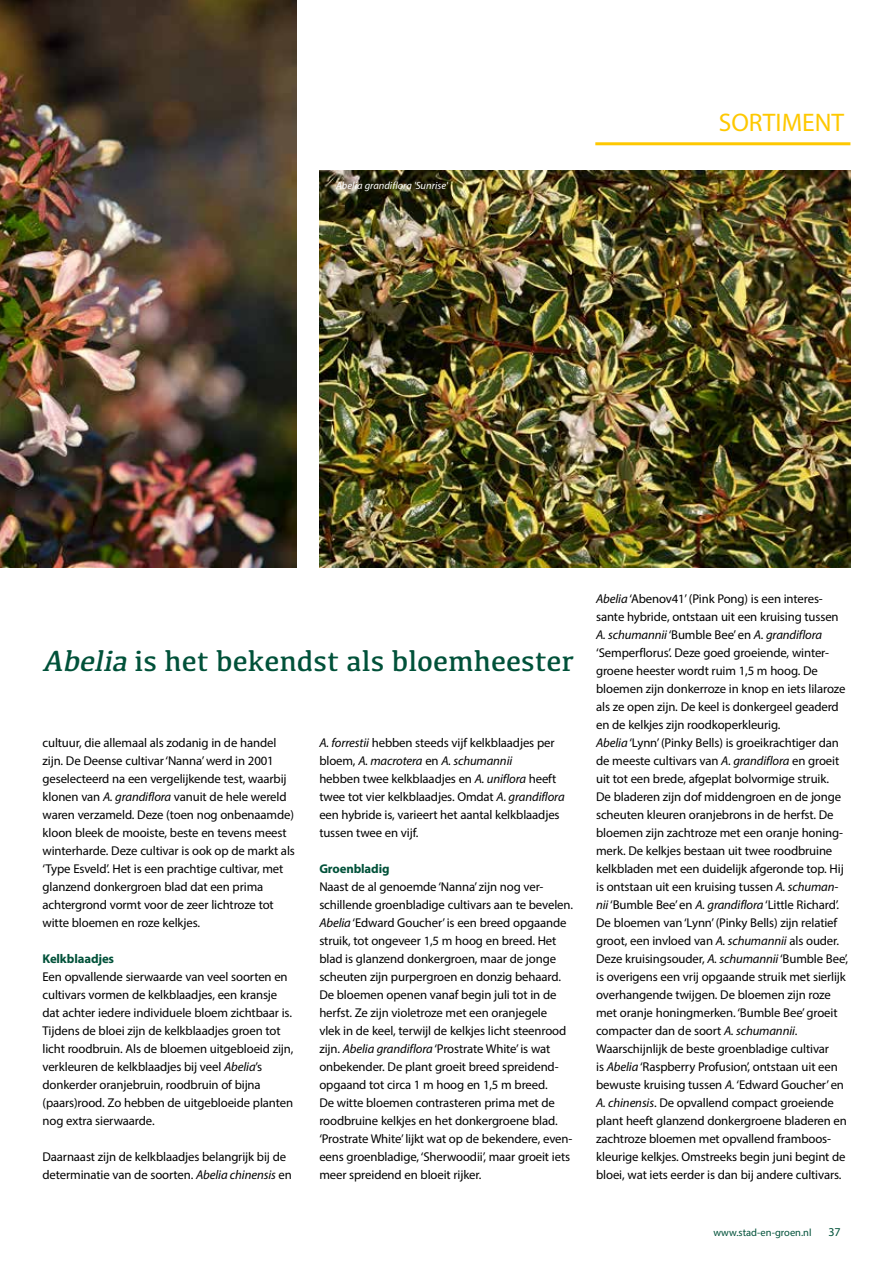
<style>
.page{position:relative;width:893px;height:1263px;background:#fff}
.page>*{position:absolute;margin:0;border:0;box-sizing:border-box;transform-origin:0 0}
.t1{font:30px "Kefa";color:#005139}
.t2{font:25.5px "Myriad Pro";color:#fec800}
.t3{font:12.75px/18px "Myriad Pro";letter-spacing:-.01em;color:#000}
.t4{font:700 12.75px "Myriad Pro";letter-spacing:-.01em;color:#005139}
.t5{font:12px "Myriad Pro";color:#005139}
.t6{font:italic 10.5px "Myriad Pro";color:#fff}
.t7{font:10.5px "Myriad Pro";color:#005139}
.s1{font-style:italic}
</style>
<div class="page">
<hr style="left:595px;top:142px;width:255px;height:3px;background:#fec800">
<img style="left:319px;top:170px;width:531px;height:397px">
<img style="left:0;top:0;width:297px;height:567px">
<p class="t6" style="left:336px;top:179px;width:113px">Abelia grandiflora 'Sunrise'</p>
<h2 class="t2" style="left:719px;top:107px;width:127px">SORTIMENT</h2>
<h1 class="t1" style="left:43px;top:642px;width:533px"><span class="s1">Abelia</span> is het bekendst als bloemheester</h1>
<p class="t3" style="left:43px;top:734px;width:254px">cultuur, die allemaal als zodanig in de handel zijn. De Deense cultivar ‘Nanna’ werd in 2001 geselecteerd na een vergelijkende test, waarbij klonen van <span class="s1">A. grandiflora</span> vanuit de hele wereld waren verzameld. Deze (toen nog onbenaamde) kloon bleek de mooiste, beste en tevens meest winterharde. Deze cultivar is ook op de markt als ‘Type Esveld’. Het is een prachtige cultivar, met glanzend donkergroen blad dat een prima achtergrond vormt voor de zeer lichtroze tot witte bloemen en roze kelkjes.</p>
<p class="t4" style="left:43px;top:950px;width:73px">Kelkblaadjes</p>
<p class="t3" style="left:43px;top:968px;width:252px">Een opvallende sierwaarde van veel soorten en cultivars vormen de kelkblaadjes, een kransje dat achter iedere individuele bloem zichtbaar is.<br>Tijdens de bloei zijn de kelkblaadjes groen tot licht roodbruin. Als de bloemen uitgebloeid zijn, verkleuren de kelkblaadjes bij veel <span class="s1">Abelia</span>’s donkerder oranjebruin, roodbruin of bijna (paars)rood. Zo hebben de uitgebloeide planten nog extra sierwaarde.</p>
<p class="t3" style="left:43px;top:1148px;width:251px">Daarnaast zijn de kelkblaadjes belangrijk bij de determinatie van de soorten. <span class="s1">Abelia chinensis</span> en</p>
<p class="t3" style="left:319px;top:734px;width:247px"><span class="s1">A. forrestii</span> hebben steeds vijf kelkblaadjes per bloem, <span class="s1">A. macrotera</span> en <span class="s1">A. schumannii<br></span>hebben twee kelkblaadjes en <span class="s1">A. uniflora</span> heeft twee tot vier kelkblaadjes. Omdat <span class="s1">A. grandiflora </span>een hybride is, varieert het aantal kelkblaadjes tussen twee en vijf.</p>
<p class="t4" style="left:319px;top:860px;width:72px">Groenbladig</p>
<p class="t3" style="left:319px;top:878px;width:255px">Naast de al genoemde ‘Nanna’ zijn nog ver&shy;schillende groenbladige cultivars aan te bevelen.<br><span class="s1">Abelia</span> ‘Edward Goucher’ is een breed opgaande struik, tot ongeveer 1,5 m hoog en breed. Het blad is glanzend donkergroen, maar de jonge scheuten zijn purpergroen en donzig behaard.<br>De bloemen openen vanaf begin juli tot in de herfst. Ze zijn violetroze met een oranjegele<br>vlek in de keel, terwijl de kelkjes licht steenrood zijn. <span class="s1">Abelia grandiflora</span> ‘Prostrate White’ is wat onbekender. De plant groeit breed spreidend&shy;opgaand tot circa 1 m hoog en 1,5 m breed.<br>De witte bloemen contrasteren prima met de roodbruine kelkjes en het donkergroene blad. ‘Prostrate White’ lijkt wat op de bekendere, even&shy;eens groenbladige, ‘Sherwoodii’, maar groeit iets meer spreidend en bloeit rijker.</p>
<p class="t3" style="left:596px;top:590px;width:254px"><span class="s1">Abelia</span> ‘Abenov41’ (Pink Pong) is een interes&shy;sante hybride, ontstaan uit een kruising tussen <span class="s1">A. schumannii</span> ‘Bumble Bee’ en <span class="s1">A. grandiflora </span>‘Semperflorus’. Deze goed groeiende, winter&shy;groene heester wordt ruim 1,5 m hoog. De bloemen zijn donkerroze in knop en iets lilaroze als ze open zijn. De keel is donkergeel geaderd en de kelkjes zijn roodkoperkleurig.<br><span class="s1">Abelia</span> ‘Lynn’ (Pinky Bells) is groeikrachtiger dan de meeste cultivars van <span class="s1">A. grandiflora</span> en groeit uit tot een brede, afgeplat bolvormige struik.<br>De bladeren zijn dof middengroen en de jonge scheuten kleuren oranjebrons in de herfst. De bloemen zijn zachtroze met een oranje honing&shy;merk. De kelkjes bestaan uit twee roodbruine kelkbladen met een duidelijk afgeronde top. Hij is ontstaan uit een kruising tussen <span class="s1">A. schuman&shy;nii</span> ‘Bumble Bee’ en <span class="s1">A. grandiflora</span> ‘Little Richard’.<br>De bloemen van ‘Lynn’ (Pinky Bells) zijn relatief groot, een invloed van <span class="s1">A. schumannii</span> als ouder.<br>Deze kruisingsouder, <span class="s1">A. schumannii</span> ‘Bumble Bee’, is overigens een vrij opgaande struik met sierlijk overhangende twijgen. De bloemen zijn roze met oranje honingmerken. ‘Bumble Bee’ groeit compacter dan de soort <span class="s1">A. schumannii</span>.<br>Waarschijnlijk de beste groenbladige cultivar<br>is <span class="s1">Abelia</span> ‘Raspberry Profusion’, ontstaan uit een bewuste kruising tussen <span class="s1">A.</span> ‘Edward Goucher’ en <span class="s1">A. chinensis</span>. De opvallend compact groeiende plant heeft glanzend donkergroene bladeren en zachtroze bloemen met opvallend framboos&shy;kleurige kelkjes. Omstreeks begin juni begint de bloei, wat iets eerder is dan bij andere cultivars.</p>
<p class="t7" style="left:713px;top:1226px;width:100px">www.stad-en-groen.nl</p>
<p class="t5" style="left:828px;top:1224px;width:14px">37</p>
</div>
